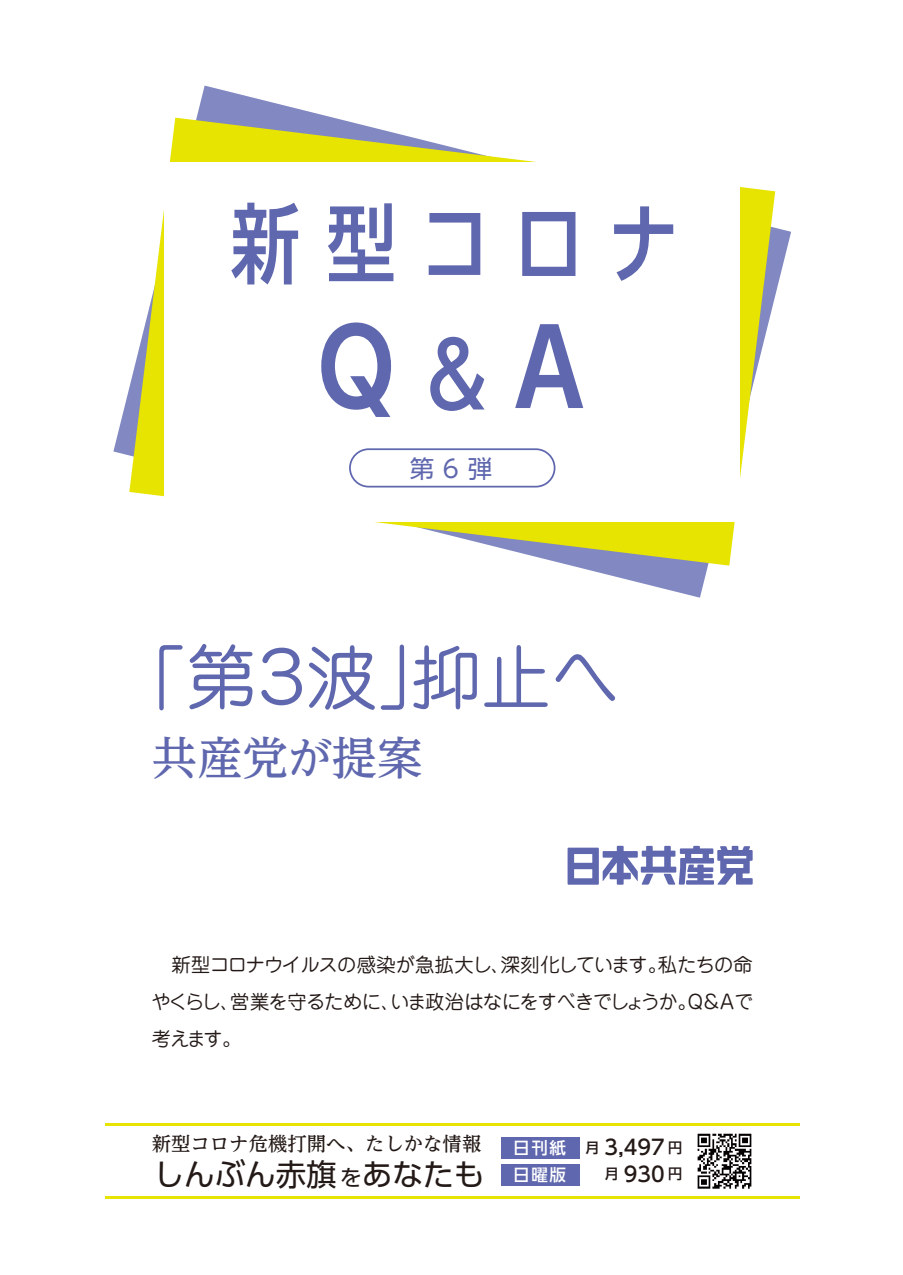
<style>
.page{position:relative;width:903px;height:1275px;background:#fff}
.page>*{position:absolute;margin:0;border:0;box-sizing:border-box;transform-origin:0 0}
.t1{font:70px "Jun 201 Pro";letter-spacing:-.08em;color:#5f67ae}
.t2{font:500 45.5px "UD Reimin Pro";color:#5f67ae}
.t3{font:30.62px "UD Shin Go Pro";color:#231916}
.t4{font:24.5px "UD Shin Go Pro";color:#5f67ae}
.t5{font:500 20.65px/26.6px "UD Shin Go Pro";color:#231916;text-align:right}
.t6{font:500 19.43px "UD Reimin Pro";color:#231916}
.t7{font:19.25px/36.8px "Jun 201 Pro";letter-spacing:-.055em;color:#231916;text-align:justify}
.t8{font:500 16.45px/26.6px "UD Shin Go Pro";letter-spacing:.1em;color:#fff}
.s1{font-size:22.05px}
.s2{font-size:14.17px}
</style>
<div class="page">
<svg style="left:113px;top:86px;width:678px;height:512px"></svg>
<svg style="left:129px;top:118px;width:646px;height:448px"></svg>
<div style="left:164px;top:162px;width:576px;height:359px;background:#fff"></div>
<div style="left:349px;top:448px;width:206px;height:39px;border:2px solid #5f67ae;border-radius:19px"></div>
<div style="left:501px;top:1137px;width:79px;height:22px;background:#5f67ae"></div>
<svg style="left:231px;top:203px;width:67px;height:81px"></svg>
<svg style="left:328px;top:203px;width:65px;height:78px"></svg>
<svg style="left:429px;top:213px;width:51px;height:62px"></svg>
<svg style="left:522px;top:212px;width:53px;height:64px"></svg>
<svg style="left:614px;top:206px;width:59px;height:75px"></svg>
<svg style="left:567px;top:846px;width:186px;height:39px"></svg>
<svg style="left:321px;top:322px;width:70px;height:95px"></svg>
<svg style="left:430px;top:337px;width:54px;height:74px"></svg>
<svg style="left:515px;top:324px;width:68px;height:84px"></svg>
<div style="left:501px;top:1164px;width:79px;height:22px;background:#5f67ae"></div>
<img style="left:697px;top:1133px;width:55px;height:56px">
<hr style="left:105px;top:1123px;width:694px;height:3px;background:#e6e400">
<hr style="left:105px;top:1196px;width:694px;height:2px;background:#e6e400">
<p class="t4" style="left:410px;top:449px;width:84px">第6弾</p>
<p class="t1" style="left:117px;top:622px;width:505px">「第３波」抑止へ</p>
<p class="t2" style="left:152px;top:721px;width:272px">共産党が提案</p>
<p class="t7" style="left:151px;top:944px;width:604px">　新型コロナウイルスの感染が急拡大し、深刻化しています。私たちの命やくらし、営業を守るために、いま政治はなにをすべきでしょうか。Ｑ＆Ａで考えます。</p>
<p class="t6" style="left:152px;top:1128px;width:331px">新型コロナ危機打開へ、たしかな情報</p>
<p class="t3" style="left:153px;top:1149px;width:332px">しんぶん赤旗<span class="s1">を</span>あなたも</p>
<p class="t8" style="left:513px;top:1134px;width:54px">日刊紙日曜版</p>
<p class="t5" style="left:585px;top:1133px;width:98px"><span class="s2">月</span> 3,497 <span class="s2">円月</span> 930 <span class="s2">円</span></p>
</div>
